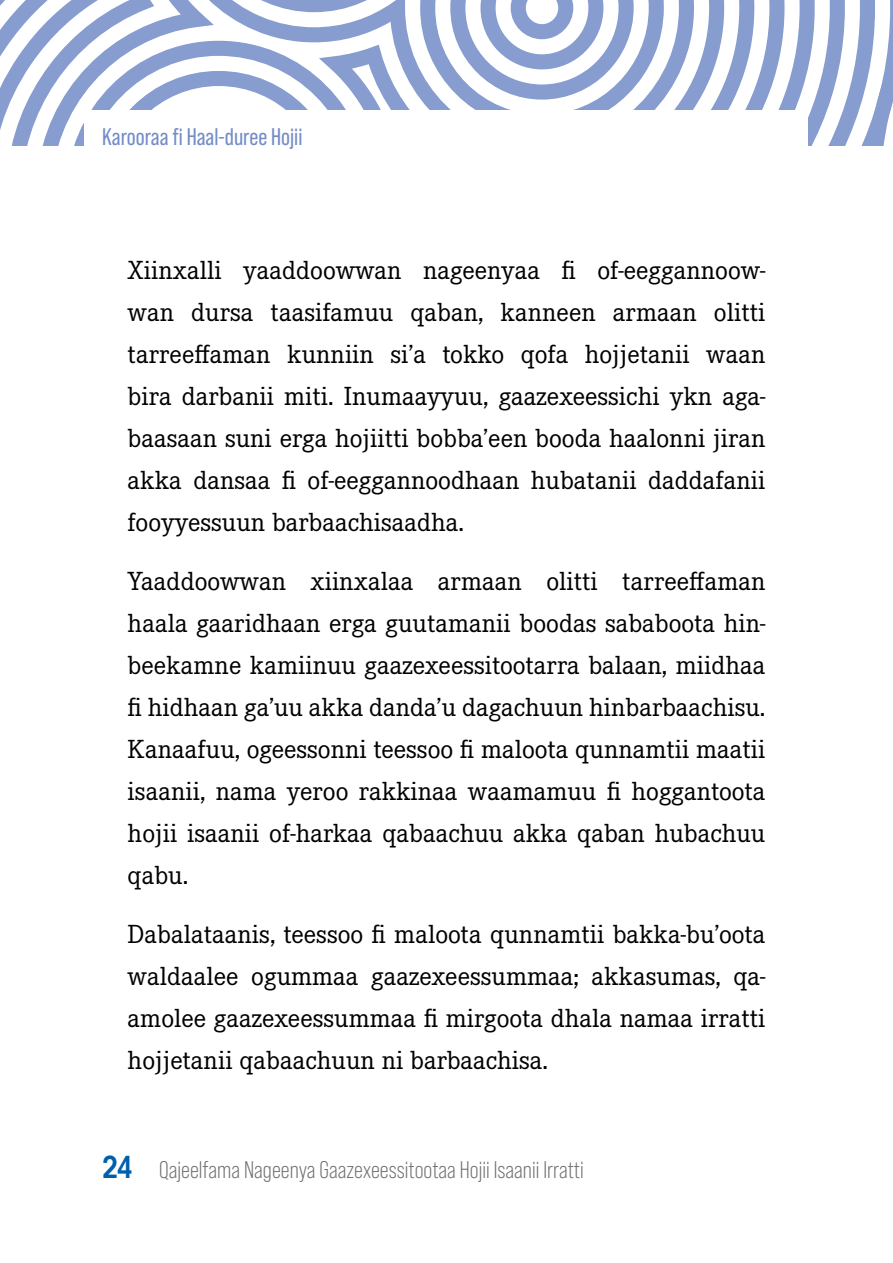
<style>
.page{position:relative;width:893px;height:1263px;background:#fff}
.page>*{position:absolute;margin:0;border:0;box-sizing:border-box;transform-origin:0 0}
.t1{font:27px/42px "Corporate E Pro";color:#000;text-align:justify}
.t2{font:24px "Bebas Neue Pro";color:#6d6e71}
.t3{font:24px "Bebas Neue Pro";color:#748dc7}
.s1{font-family:"ITC Avant Garde Std";font-weight:600;font-stretch:condensed;font-size:30px;color:#005fad}
</style>
<div class="page">
<svg style="left:784px;top:0;width:31px;height:145px"></svg>
<svg style="left:0;top:0;width:784px;height:130px"></svg>
<svg style="left:6px;top:0;width:748px;height:145px"></svg>
<svg style="left:36px;top:0;width:688px;height:145px"></svg>
<svg style="left:664px;top:0;width:30px;height:110px"></svg>
<svg style="left:67px;top:0;width:597px;height:145px"></svg>
<svg style="left:817px;top:0;width:76px;height:145px"></svg>
<div style="left:85px;top:110px;width:723px;height:47px;background:#fff"></div>
<p class="t3" style="left:102px;top:124px;width:202px">Karooraa fi Haal-duree Hojii</p>
<p class="t1" style="left:128px;top:248px;width:639px">Xiinxalli yaaddoowwan nageenyaa fi of-eeggannoow&shy;wan dursa taasifamuu qaban, kanneen armaan olitti tarreeffaman kunniin si’a tokko qofa hojjetanii waan bira darbanii miti. Inumaayyuu, gaazexeessichi ykn aga&shy;baasaan suni erga hojiitti bobba’een booda haalonni jiran akka dansaa fi of-eeggannoodhaan hubatanii daddafanii fooyyessuun barbaachisaadha.</p>
<p class="t1" style="left:128px;top:558px;width:639px">Yaaddoowwan xiinxalaa armaan olitti tarreeffaman haala gaaridhaan erga guutamanii boodas sababoota hin&shy;beekamne kamiinuu gaazexeessitootarra balaan, miidhaa fi hidhaan ga’uu akka danda’u dagachuun hinbarbaachisu.<br>Kanaafuu, ogeessonni teessoo fi maloota qunnamtii maatii isaanii, nama yeroo rakkinaa waamamuu fi hoggantoota hojii isaanii of-harkaa qabaachuu akka qaban hubachuu qabu.</p>
<p class="t1" style="left:128px;top:911px;width:639px">Dabalataanis, teessoo fi maloota qunnamtii bakka-bu’oota waldaalee ogummaa gaazexeessummaa; akkasumas, qa&shy;amolee gaazexeessummaa fi mirgoota dhala namaa irratti hojjetanii qabaachuun ni barbaachisa.</p>
<p class="t2" style="left:102px;top:1157px;width:483px"><span class="s1">24</span> Qajeelfama Nageenya Gaazexeessitootaa Hojii Isaanii Irratti</p>
</div>
